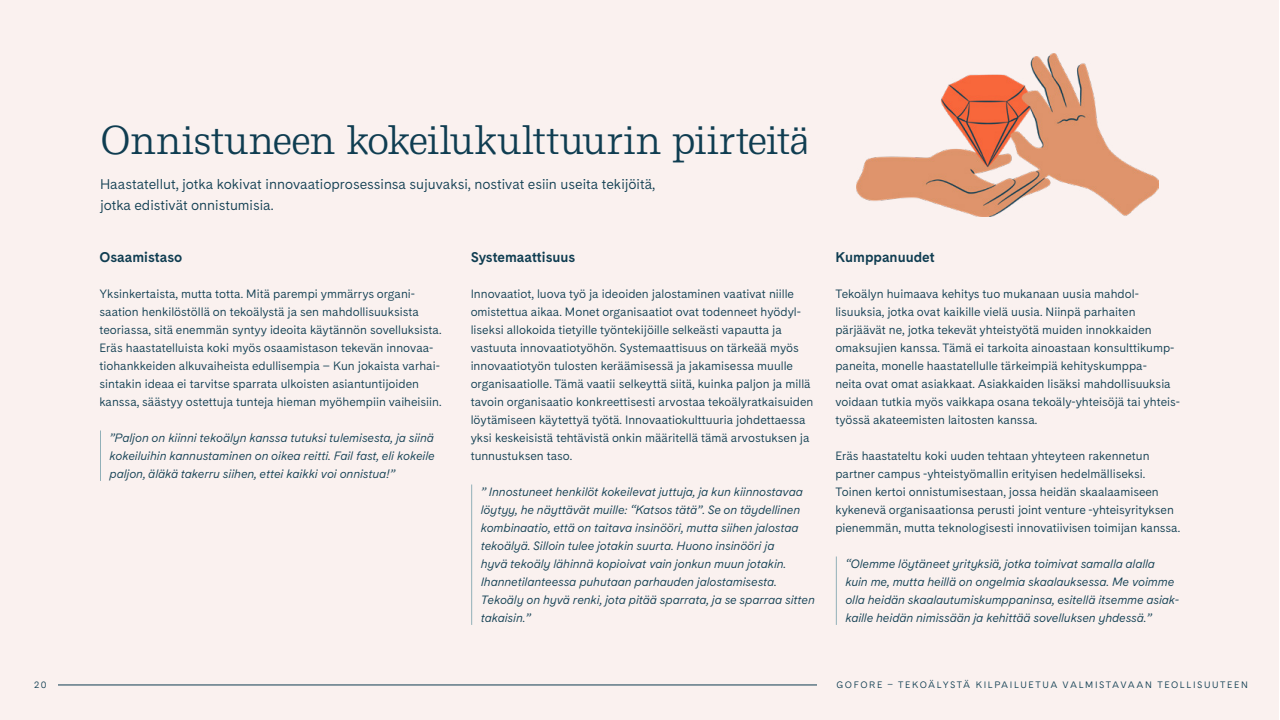
<style>
.page{position:relative;width:1280px;height:720px;background:#faf1ef}
.page>*{position:absolute;margin:0;border:0;box-sizing:border-box;transform-origin:0 0}
.t1{font:40px "Messina Modern";letter-spacing:-.025em;color:#0f3d51}
.Leipäteksti{font:14px/21px "Cadiz";color:#0f3d51}
.t2{font:700 14px "Cadiz";color:#0f3d51}
.Leipäteksti-2{font:12px/18px "Cadiz";color:#0f3d51}
.t3{font:italic 12px/18px "Cadiz";color:#0f3d51}
.t4{font:9.3px "Cadiz";letter-spacing:.17em;color:#0f3d51}
</style>
<div class="page">
<hr style="left:471px;top:485px;width:1px;height:140px;background:#91b0b8">
<hr style="left:836px;top:557px;width:1px;height:68px;background:#91b0b8">
<hr style="left:100px;top:431px;width:1px;height:50px;background:#91b0b8">
<img style="left:857px;top:54px;width:302px;height:162px">
<hr style="left:58px;top:685px;width:759px;height:1px;background:#0f3d51">
<h2 class="t1" style="left:100px;top:112px;width:711px">Onnistuneen kokeilukulttuurin piirteitä</h2>
<p class="Leipäteksti" style="left:100px;top:174px;width:557px">Haastatellut, jotka kokivat innovaatioprosessinsa sujuvaksi, nostivat esiin useita tekijöitä, jotka edistivät onnistumisia.</p>
<h3 class="t2" style="left:99px;top:247px;width:84px">Osaamistaso</h3>
<p class="Leipäteksti-2" style="left:100px;top:285px;width:344px">Yksinkertaista, mutta totta. Mitä parempi ymmärrys organi&shy;saation henkilöstöllä on tekoälystä ja sen mahdollisuuksista teoriassa, sitä enemmän syntyy ideoita käytännön sovelluksista.<br>Eräs haastatelluista koki myös osaamistason tekevän innovaa&shy;tiohankkeiden alkuvaiheista edullisempia – Kun jokaista varhai&shy;sintakin ideaa ei tarvitse sparrata ulkoisten asiantuntijoiden kanssa, säästyy ostettuja tunteja hieman myöhempiin vaiheisiin.</p>
<p class="t3" style="left:109px;top:428px;width:327px;text-align:justify">”Paljon on kiinni tekoälyn kanssa tutuksi tulemisesta, ja siinä kokeiluihin kannustaminen on oikea reitti. Fail fast, eli kokeile paljon, äläkä takerru siihen, ettei kaikki voi onnistua!”</p>
<h3 class="t2" style="left:471px;top:247px;width:106px">Systemaattisuus</h3>
<p class="Leipäteksti-2" style="left:471px;top:285px;width:344px">Innovaatiot, luova työ ja ideoiden jalostaminen vaativat niille omistettua aikaa. Monet organisaatiot ovat todenneet hyödyl&shy;liseksi allokoida tietyille työntekijöille selkeästi vapautta ja vastuuta innovaatiotyöhön. Systemaattisuus on tärkeää myös innovaatiotyön tulosten keräämisessä ja jakamisessa muulle organisaatiolle. Tämä vaatii selkeyttä siitä, kuinka paljon ja millä tavoin organisaatio konkreettisesti arvostaa tekoälyratkaisuiden löytämiseen käytettyä työtä. Innovaatiokulttuuria johdettaessa yksi keskeisistä tehtävistä onkin määritellä tämä arvostuksen ja tunnustuksen taso.</p>
<p class="t3" style="left:481px;top:482px;width:336px">” Innostuneet henkilöt kokeilevat juttuja, ja kun kiinnostavaa löytyy, he näyttävät muille: “Katsos tätä”. Se on täydellinen kombinaatio, että on taitava insinööri, mutta siihen jalostaa tekoälyä. Silloin tulee jotakin suurta. Huono insinööri ja<br>hyvä tekoäly lähinnä kopioivat vain jonkun muun jotakin.<br>Ihannetilanteessa puhutaan parhauden jalostamisesta.<br>Tekoäly on hyvä renki, jota pitää sparrata, ja se sparraa sitten takaisin.”</p>
<h3 class="t2" style="left:835px;top:247px;width:101px">Kumppanuudet</h3>
<p class="Leipäteksti-2" style="left:835px;top:285px;width:346px">Tekoälyn huimaava kehitys tuo mukanaan uusia mahdol&shy;lisuuksia, jotka ovat kaikille vielä uusia. Niinpä parhaiten pärjäävät ne, jotka tekevät yhteistyötä muiden innokkaiden omaksujien kanssa. Tämä ei tarkoita ainoastaan konsulttikump&shy;paneita, monelle haastatellulle tärkeimpiä kehityskumppa-<br>neita ovat omat asiakkaat. Asiakkaiden lisäksi mahdollisuuksia voidaan tutkia myös vaikkapa osana tekoäly-yhteisöjä tai yhteis&shy;työssä akateemisten laitosten kanssa.</p>
<p class="Leipäteksti-2" style="left:835px;top:447px;width:346px">Eräs haastateltu koki uuden tehtaan yhteyteen rakennetun partner campus -yhteistyömallin erityisen hedelmälliseksi.<br>Toinen kertoi onnistumisestaan, jossa heidän skaalaamiseen kykenevä organisaationsa perusti joint venture -yhteisyrityksen pienemmän, mutta teknologisesti innovatiivisen toimijan kanssa.</p>
<p class="t3" style="left:845px;top:554px;width:335px">“Olemme löytäneet yrityksiä, jotka toimivat samalla alalla kuin me, mutta heillä on ongelmia skaalauksessa. Me voimme olla heidän skaalautumiskumppaninsa, esitellä itsemme asiak&shy;kaille heidän nimissään ja kehittää sovelluksen yhdessä.”</p>
<p class="t4" style="left:34px;top:678px;width:14px">20</p>
<p class="t4" style="left:836px;top:678px;width:413px">GOFORE – TEKOÄLYSTÄ KILPAILUETUA VALMISTAVAAN TEOLLISUUTEEN</p>
</div>
